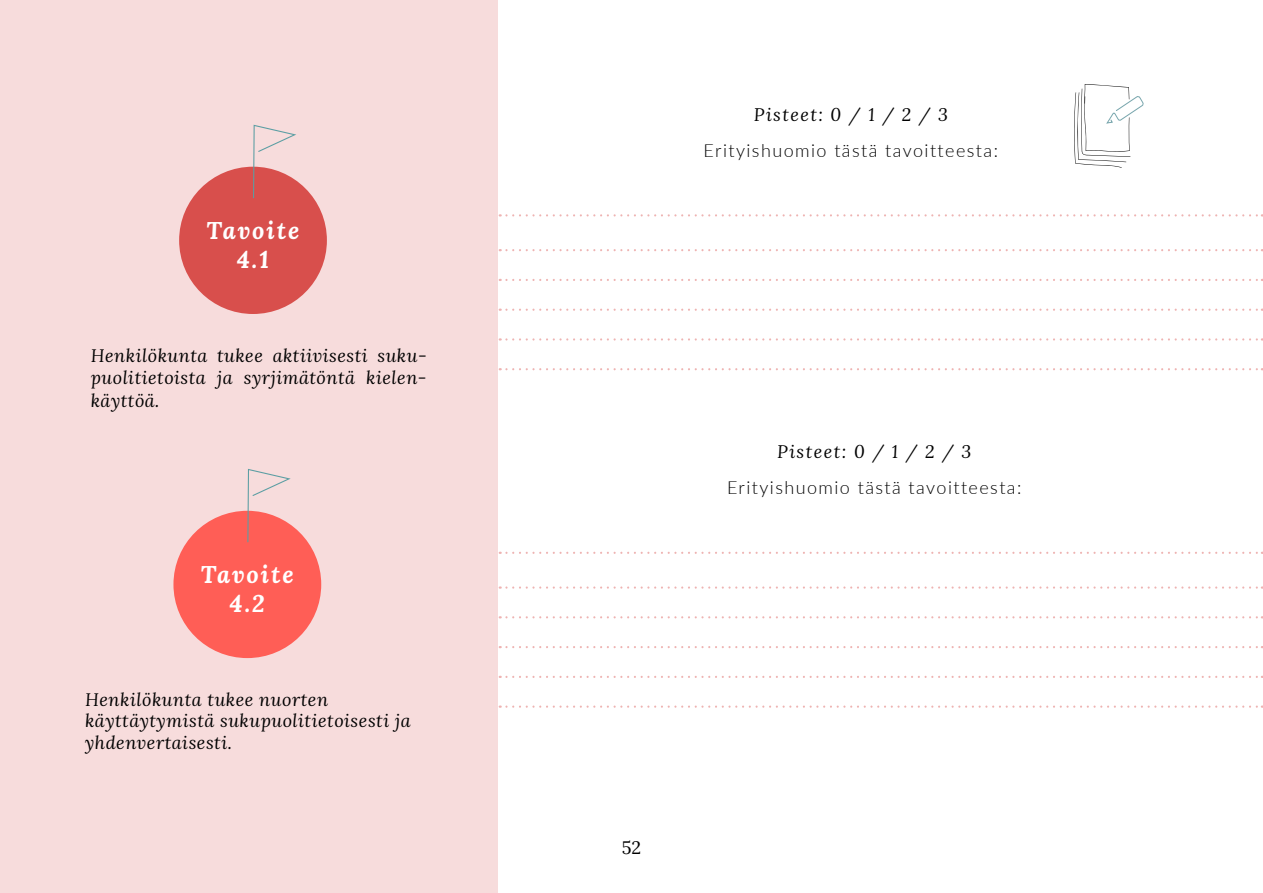
<style>
.page{position:relative;width:1263px;height:893px;background:#fff}
.page>*{position:absolute;margin:0;border:0;box-sizing:border-box;transform-origin:0 0}
.t1{font:italic 700 24px/28.8px "Lora";letter-spacing:.08em;color:#fff;text-align:center}
.t2{font:italic 18px/22.5px "Lora";letter-spacing:.03em;color:#000;text-align:justify}
.t3{font:300 18px "Lato";letter-spacing:.08em;color:#000}
.t4{font:italic 18px "Lora";letter-spacing:.08em;color:#000}
.t5{font:18px "Lora";color:#000}
</style>
<div class="page">
<svg style="left:500px;top:249px;width:763px;height:2px"></svg>
<svg style="left:500px;top:279px;width:763px;height:2px"></svg>
<svg style="left:500px;top:309px;width:763px;height:2px"></svg>
<svg style="left:500px;top:338px;width:763px;height:3px"></svg>
<svg style="left:500px;top:368px;width:763px;height:2px"></svg>
<svg style="left:500px;top:214px;width:763px;height:3px"></svg>
<svg style="left:500px;top:586px;width:763px;height:3px"></svg>
<svg style="left:500px;top:616px;width:763px;height:2px"></svg>
<svg style="left:500px;top:646px;width:763px;height:2px"></svg>
<svg style="left:500px;top:676px;width:763px;height:2px"></svg>
<svg style="left:500px;top:705px;width:763px;height:3px"></svg>
<svg style="left:500px;top:552px;width:763px;height:2px"></svg>
<svg style="left:1074px;top:84px;width:70px;height:84px"></svg>
<div style="left:0;top:0;width:497px;height:893px;background:#f7dcdc"></div>
<div style="left:179px;top:167px;width:148px;height:147px;background:#d84f4c;border-radius:50%"></div>
<svg style="left:253px;top:125px;width:43px;height:73px"></svg>
<div style="left:173px;top:511px;width:148px;height:147px;background:#ff5e56;border-radius:50%"></div>
<svg style="left:247px;top:469px;width:44px;height:73px"></svg>
<h1 class="t1" style="left:207px;top:216px;width:94px">Tavoite<br>4.1</h1>
<p class="t2" style="left:91px;top:346px;width:337px">Henkilökunta tukee aktiivisesti suku&shy;puolitietoista ja syrjimätöntä kielen&shy;käyttöä.</p>
<h1 class="t1" style="left:201px;top:560px;width:94px">Tavoite<br>4.2</h1>
<p class="t2" style="left:85px;top:690px;width:327px;line-height:21.6px;text-align:left">Henkilökunta tukee nuorten käyttäytymistä sukupuolitietoisesti ja yhdenvertaisesti.</p>
<p class="t4" style="left:754px;top:108px;width:196px">Pisteet: 0 / 1 / 2 / 3</p>
<p class="t3" style="left:704px;top:142px;width:296px">Erityishuomio tästä tavoitteesta:</p>
<p class="t4" style="left:777px;top:444px;width:196px">Pisteet: 0 / 1 / 2 / 3</p>
<p class="t3" style="left:727px;top:478px;width:296px">Erityishuomio tästä tavoitteesta:</p>
<p class="t5" style="left:622px;top:837px;width:21px">52</p>
</div>
